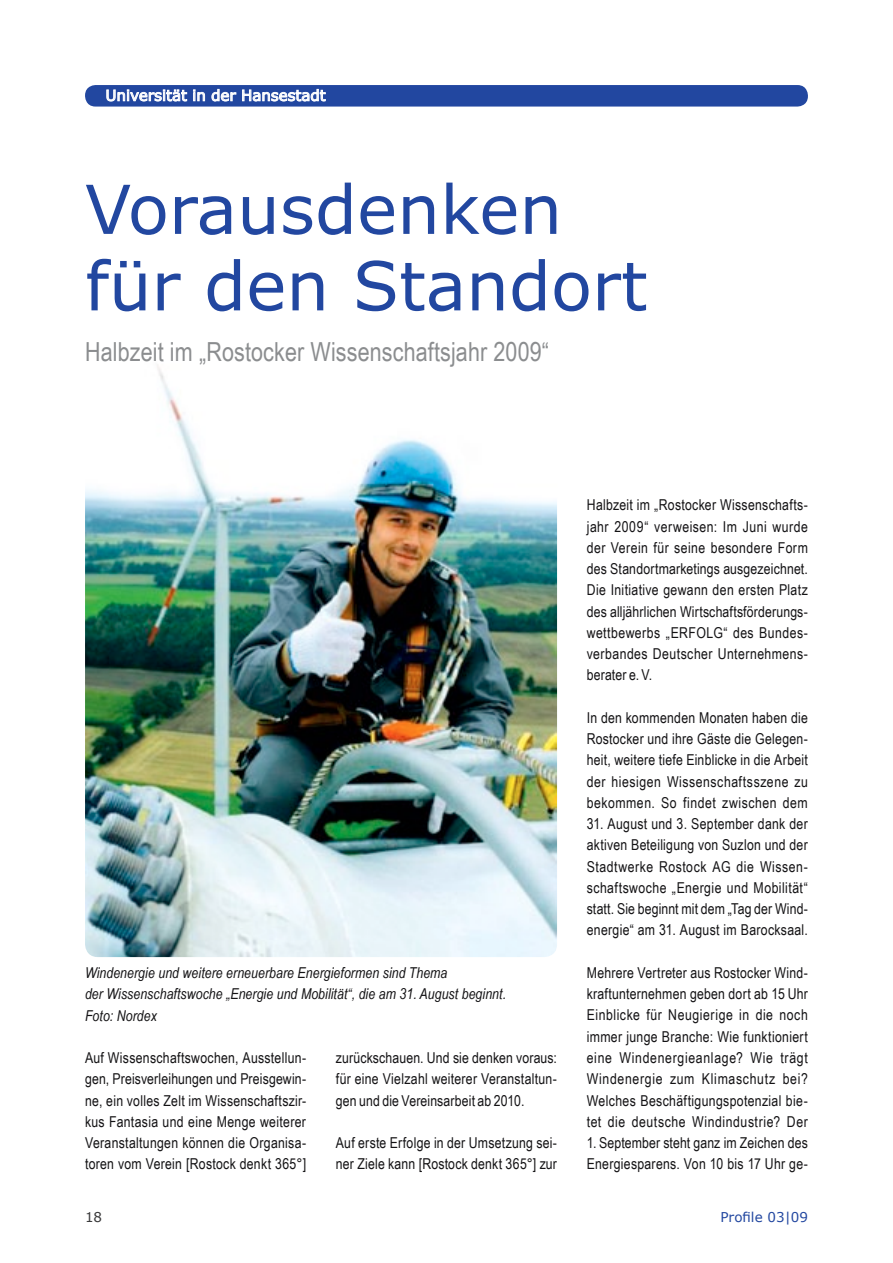
<style>
.page{position:relative;width:893px;height:1263px;background:#fff}
.page>*{position:absolute;margin:0;border:0;box-sizing:border-box;transform-origin:0 0}
.t1{font:67.5px/76.5px "Verdana 2";color:#2247a0}
.t2{font:26.25px "Arial Narrow 2";letter-spacing:.005em;color:#8b8d8f}
.t3{font:15px/21.3px "Arial Narrow";letter-spacing:.015em;color:#141315}
.t4{font:15px/21.3px "Arial Narrow 2";letter-spacing:.015em;color:#141315}
.t5{font:italic 15px/21.3px "Arial Narrow";letter-spacing:.005em;color:#141315}
.t6{font:15px "Arial Narrow 2";letter-spacing:.035em;color:#141315}
.t7{font:15px "Arial Narrow";letter-spacing:.035em;color:#141315}
.t8{font:15px "Verdana 2";color:#fff}
.t9{font:13.5px "Verdana";color:#2247a0}
.t10{font:13.5px "Verdana 2";color:#39393a}
.s1{font-family:"Arial Narrow"}
</style>
<div class="page">
<div style="left:85px;top:85px;width:723px;height:22px;background:#2247a0;border-radius:10px"></div>
<svg style="left:106px;top:89px;width:81px;height:13px"></svg>
<svg style="left:193px;top:90px;width:12px;height:11px"></svg>
<svg style="left:211px;top:89px;width:25px;height:12px"></svg>
<svg style="left:242px;top:89px;width:84px;height:12px"></svg>
<img style="left:85px;top:364px;width:472px;height:593px">
<p class="t8" style="left:106px;top:86px;width:222px">Universität in der Hansestadt</p>
<h1 class="t1" style="left:85px;top:172px;width:564px">Vorausdenken für den Standort</h1>
<h2 class="t2" style="left:85px;top:333px;width:466px">Halbzeit im „Rostocker Wissenschaftsjahr 2009“</h2>
<p class="t5" style="left:85px;top:962px;width:423px">Windenergie und weitere erneuerbare Energieformen sind Thema<br>der Wissenschaftswoche „Energie und Mobilität“, die am 31. August beginnt.<br>Foto: Nordex</p>
<p class="t4" style="left:85px;top:1046px;width:223px">Auf Wissenschaftswochen, Ausstellun<span class="s1">-</span></p>
<p class="t3" style="left:85px;top:1068px;width:223px">gen, Preisverleihungen und Preisgewin-</p>
<p class="t4" style="left:85px;top:1089px;width:223px">ne, ein volles Zelt im Wissenschaftszir<span class="s1">-</span></p>
<p class="t3" style="left:85px;top:1110px;width:223px;text-align:justify">kus Fantasia und eine Menge weiterer Veranstaltungen können die Organisa&shy;toren vom Verein [Rostock denkt 365°]</p>
<p class="t4" style="left:336px;top:1046px;width:223px">zurückschauen. Und sie denken voraus:</p>
<p class="t3" style="left:336px;top:1068px;width:223px">für eine Vielzahl weiterer Veranstaltun&shy;gen und die Vereinsarbeit ab 2010.</p>
<p class="t3" style="left:336px;top:1132px;width:223px">Auf erste Erfolge in der Umsetzung sei-</p>
<p class="t4" style="left:336px;top:1153px;width:223px">ner Ziele kann [Rostock denkt 365°] zur</p>
<p class="t4" style="left:587px;top:494px;width:223px">Halbzeit im „Rostocker Wissenschafts&shy;jahr 2009“ verweisen: Im Juni wurde</p>
<p class="t3" style="left:587px;top:536px;width:223px;text-align:justify">der Verein für seine besondere Form des Standortmarketings ausgezeichnet.<br>Die Initiative gewann den ersten Platz</p>
<p class="t4" style="left:587px;top:600px;width:223px">des alljährlichen Wirtschaftsförderungs&shy;wettbewerbs „ERFOLG“ des Bundes-</p>
<p class="t3" style="left:587px;top:642px;width:223px">verbandes Deutscher Unternehmens&shy;berater e. V.</p>
<p class="t3" style="left:587px;top:706px;width:223px;text-align:justify">In den kommenden Monaten haben die Rostocker und ihre Gäste die Gelegen&shy;heit, weitere tiefe Einblicke in die Arbeit</p>
<p class="t6" style="left:587px;top:770px;width:223px">der hiesigen Wissenschaftsszene zu</p>
<p class="t7" style="left:587px;top:791px;width:223px">bekommen. So findet zwischen dem</p>
<p class="t3" style="left:587px;top:813px;width:223px">31. August und 3. September dank der aktiven Beteiligung von Suzlon und der</p>
<p class="t4" style="left:587px;top:855px;width:223px;text-align:justify">Stadtwerke Rostock AG die Wissen&shy;schaftswoche „Energie und Mobilität“ statt. Sie beginnt mit dem „Tag der Wind<span class="s1">-</span></p>
<p class="t3" style="left:587px;top:919px;width:223px">energie“ am 31. August im Barocksaal.</p>
<p class="t4" style="left:587px;top:961px;width:223px">Mehrere Vertreter aus Rostocker Wind<span class="s1">-</span></p>
<p class="t3" style="left:587px;top:983px;width:223px">kraftunternehmen geben dort ab 15 Uhr<br>Einblicke für Neugierige in die noch</p>
<p class="t4" style="left:587px;top:1025px;width:223px;text-align:justify">immer junge Branche: Wie funktioniert eine Windenergieanlage? Wie trägt Windenergie zum Klimaschutz bei?<br>Welches Beschäftigungspotenzial bie&shy;tet die deutsche Windindustrie? Der</p>
<p class="t4" style="left:587px;top:1131px;width:223px">1. September steht ganz im Zeichen des</p>
<p class="t3" style="left:587px;top:1153px;width:223px">Energiesparens. Von 10 bis 17 Uhr ge-</p>
<p class="t10" style="left:85px;top:1209px;width:19px">18</p>
<p class="t9" style="left:720px;top:1209px;width:89px">Profile 03|09</p>
</div>
